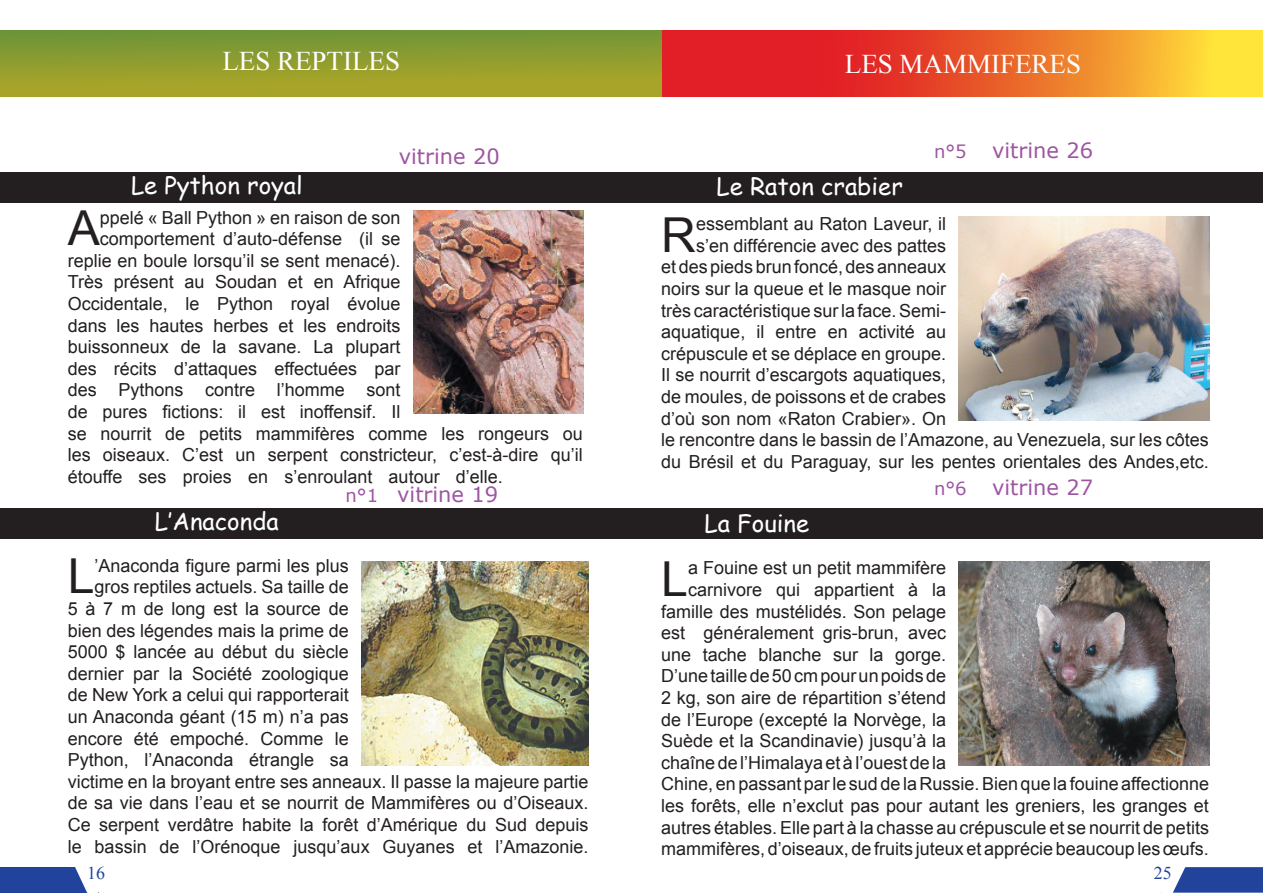
<style>
.page{position:relative;width:1263px;height:893px;background:#fff}
.page>*{position:absolute;margin:0;border:0;box-sizing:border-box;transform-origin:0 0}
.t1{font:48.15px "Arial";color:#231f20}
.t2{font:27px "Times New Roman";color:#fff}
.t3{font:24px "Comic Sans MS";color:#fff}
.t4{font:21px "Verdana";color:#9d55a2}
.t5{font:18px "Arial";color:#231f20}
.t6{font:18px "Times New Roman";color:#21439b}
.s1{font-size:18px}
</style>
<div class="page">
<div style="left:0;top:172px;width:1263px;height:30px;background:#231f20"></div>
<div style="left:0;top:508px;width:1263px;height:30px;background:#231f20"></div>
<img style="left:959px;top:217px;width:251px;height:204px">
<img style="left:959px;top:561px;width:250px;height:204px">
<svg style="left:661px;top:31px;width:602px;height:66px"></svg>
<div style="left:0;top:867px;width:99px;height:25px;background:#21439b"></div>
<svg style="left:74px;top:867px;width:25px;height:26px"></svg>
<div style="left:1161px;top:867px;width:102px;height:26px;background:#21439b"></div>
<svg style="left:1161px;top:867px;width:24px;height:26px"></svg>
<img style="left:361px;top:561px;width:227px;height:204px">
<img style="left:413px;top:210px;width:171px;height:203px">
<div style="left:0;top:31px;width:661px;height:66px;background:linear-gradient(to bottom,#719537,#b0a627)"></div>
<h2 class="t2" style="left:222px;top:43px;width:179px">LES REPTILES</h2>
<h3 class="t3" style="left:131px;top:167px;width:173px">Le Python royal</h3>
<p class="t4" style="left:399px;top:143px;width:103px">vitrine 20</p>
<h1 class="t1" style="left:68px;top:197px;width:34px">A</h1>
<p class="t5" style="left:100px;top:205px;width:302px">ppelé « Ball Python » en raison de son</p>
<p class="t5" style="left:100px;top:227px;width:302px">comportement d’auto-défense (il se</p>
<p class="t5" style="left:68px;top:249px;width:334px">replie en boule lorsqu’il se sent menacé).</p>
<p class="t5" style="left:68px;top:270px;width:334px">Très présent au Soudan et en Afrique</p>
<p class="t5" style="left:68px;top:292px;width:334px">Occidentale, le Python royal évolue</p>
<p class="t5" style="left:68px;top:313px;width:334px">dans les hautes herbes et les endroits</p>
<p class="t5" style="left:68px;top:335px;width:334px">buissonneux de la savane. La plupart</p>
<p class="t5" style="left:68px;top:357px;width:334px">des récits d’attaques effectuées par</p>
<p class="t5" style="left:68px;top:378px;width:334px">des Pythons contre l’homme sont</p>
<p class="t5" style="left:68px;top:400px;width:334px">de pures fictions: il est inoffensif. Il</p>
<p class="t5" style="left:68px;top:421px;width:517px">se nourrit de petits mammifères comme les rongeurs ou</p>
<p class="t5" style="left:68px;top:443px;width:517px">les oiseaux. C’est un serpent constricteur, c’est-à-dire qu’il</p>
<p class="t5" style="left:68px;top:465px;width:437px">étouffe ses proies en s’enroulant autour d’elle.</p>
<p class="t4" style="left:346px;top:481px;width:154px"><span class="s1">n°1</span> vitrine 19</p>
<h3 class="t3" style="left:155px;top:504px;width:125px">L‛Anaconda</h3>
<h1 class="t1" style="left:68px;top:545px;width:28px">L</h1>
<p class="t5" style="left:94px;top:554px;width:256px">’Anaconda figure parmi les plus</p>
<p class="t5" style="left:94px;top:575px;width:256px">gros reptiles actuels. Sa taille de</p>
<p class="t5" style="left:68px;top:597px;width:283px">5 à 7 m de long est la source de</p>
<p class="t5" style="left:68px;top:618px;width:283px">bien des légendes mais la prime de</p>
<p class="t5" style="left:68px;top:640px;width:283px">5000 $ lancée au début du siècle</p>
<p class="t5" style="left:68px;top:662px;width:283px">dernier par la Société zoologique</p>
<p class="t5" style="left:68px;top:683px;width:283px">de New York a celui qui rapporterait</p>
<p class="t5" style="left:68px;top:705px;width:283px">un Anaconda géant (15 m) n’a pas</p>
<p class="t5" style="left:68px;top:726px;width:283px">encore été empoché. Comme le</p>
<p class="t5" style="left:68px;top:748px;width:283px">Python, l’Anaconda étrangle sa</p>
<p class="t5" style="left:68px;top:770px;width:522px">victime en la broyant entre ses anneaux. Il passe la majeure partie</p>
<p class="t5" style="left:68px;top:791px;width:522px">de sa vie dans l’eau et se nourrit de Mammifères ou d’Oiseaux.</p>
<p class="t5" style="left:68px;top:813px;width:522px">Ce serpent verdâtre habite la forêt d’Amérique du Sud depuis</p>
<p class="t5" style="left:68px;top:834px;width:522px">le bassin de l’Orénoque jusqu’aux Guyanes et l’Amazonie.</p>
<h2 class="t2" style="left:845px;top:45px;width:238px">LES MAMMIFERES</h2>
<h3 class="t3" style="left:716px;top:169px;width:188px">Le Raton crabier</h3>
<p class="t4" style="left:934px;top:137px;width:160px"><span class="s1">n°5</span> vitrine 26</p>
<h1 class="t1" style="left:661px;top:203px;width:36px">R</h1>
<p class="t5" style="left:696px;top:212px;width:252px">essemblant au Raton Laveur, il</p>
<p class="t5" style="left:696px;top:234px;width:252px">s’en différencie avec des pattes</p>
<p class="t5" style="left:661px;top:255px;width:286px">et des pieds brun foncé, des anneaux</p>
<p class="t5" style="left:661px;top:277px;width:286px">noirs sur la queue et le masque noir</p>
<p class="t5" style="left:661px;top:298px;width:286px">très caractéristique sur la face. Semi-</p>
<p class="t5" style="left:661px;top:320px;width:286px">aquatique, il entre en activité au</p>
<p class="t5" style="left:661px;top:342px;width:286px">crépuscule et se déplace en groupe.</p>
<p class="t5" style="left:661px;top:363px;width:286px">Il se nourrit d’escargots aquatiques,</p>
<p class="t5" style="left:661px;top:385px;width:286px">de moules, de poissons et de crabes</p>
<p class="t5" style="left:661px;top:406px;width:286px">d’où son nom «Raton Crabier». On</p>
<p class="t5" style="left:661px;top:428px;width:549px">le rencontre dans le bassin de l’Amazone, au Venezuela, sur les côtes</p>
<p class="t5" style="left:661px;top:450px;width:549px">du Brésil et du Paraguay, sur les pentes orientales des Andes,etc.</p>
<h3 class="t3" style="left:704px;top:505px;width:106px">La Fouine</h3>
<p class="t4" style="left:934px;top:474px;width:160px"><span class="s1">n°6</span> vitrine 27</p>
<h1 class="t1" style="left:661px;top:547px;width:28px">L</h1>
<p class="t5" style="left:688px;top:556px;width:260px">a Fouine est un petit mammifère</p>
<p class="t5" style="left:688px;top:578px;width:260px">carnivore qui appartient à la</p>
<p class="t5" style="left:661px;top:599px;width:286px">famille des mustélidés. Son pelage</p>
<p class="t5" style="left:661px;top:621px;width:286px">est généralement gris-brun, avec</p>
<p class="t5" style="left:661px;top:643px;width:286px">une tache blanche sur la gorge.</p>
<p class="t5" style="left:661px;top:664px;width:286px">D’une taille de 50 cm pour un poids de</p>
<p class="t5" style="left:661px;top:686px;width:286px">2 kg, son aire de répartition s’étend</p>
<p class="t5" style="left:661px;top:707px;width:286px">de l’Europe (excepté la Norvège, la</p>
<p class="t5" style="left:661px;top:729px;width:286px">Suède et la Scandinavie) jusqu’à la</p>
<p class="t5" style="left:661px;top:751px;width:286px">chaîne de l’Himalaya et à l’ouest de la</p>
<p class="t5" style="left:661px;top:772px;width:549px">Chine, en passant par le sud de la Russie. Bien que la fouine affectionne</p>
<p class="t5" style="left:661px;top:794px;width:549px">les forêts, elle n’exclut pas pour autant les greniers, les granges et</p>
<p class="t5" style="left:661px;top:815px;width:549px">autres étables. Elle part à la chasse au crépuscule et se nourrit de petits</p>
<p class="t5" style="left:661px;top:837px;width:549px">mammifères, d’oiseaux, de fruits juteux et apprécie beaucoup les œufs.</p>
<p class="t6" style="left:87px;top:861px;width:20px">16</p>
<p class="t6" style="left:1154px;top:861px;width:19px">25</p>
</div>
